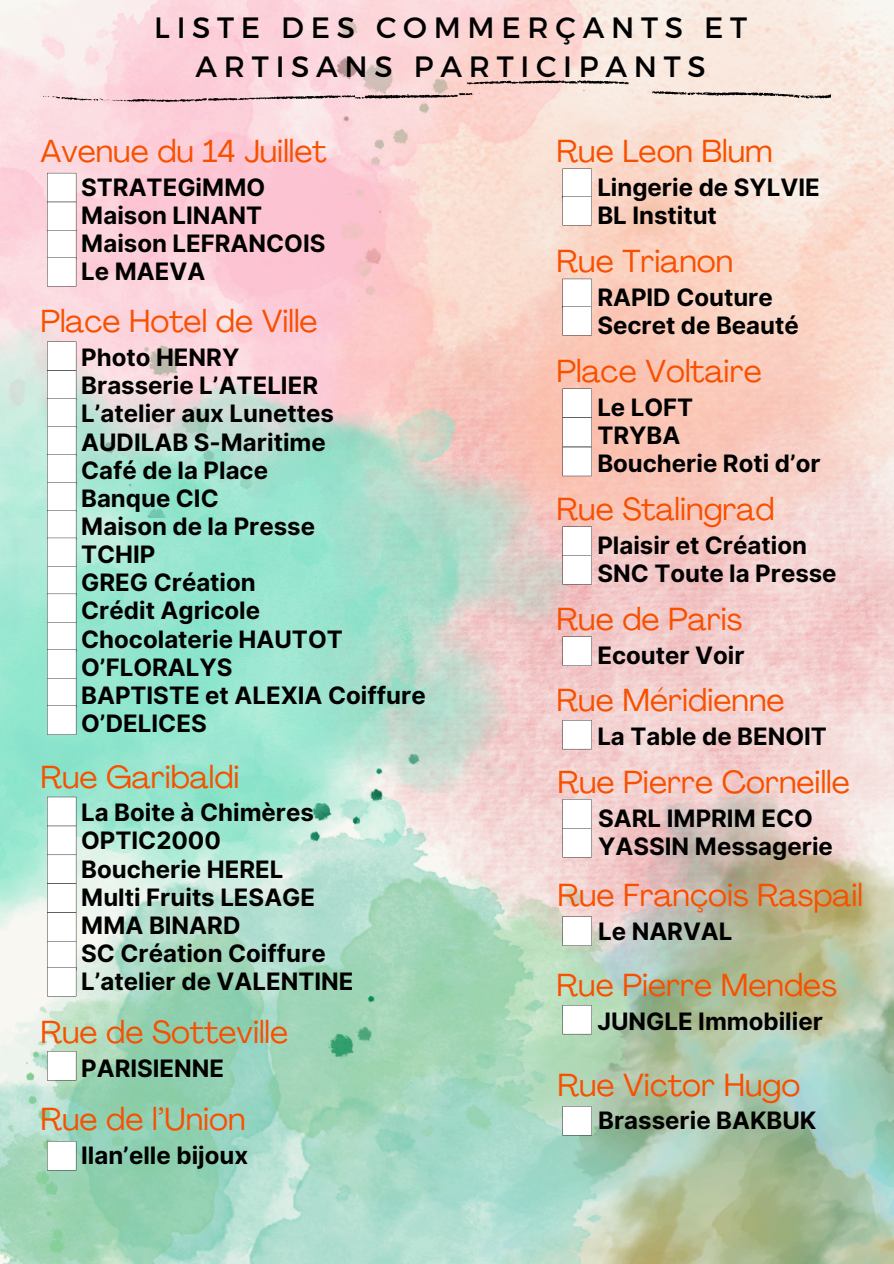
<style>
.page{position:relative;width:894px;height:1264px;background:#fff}
.page>*{position:absolute;margin:0;border:0;box-sizing:border-box;transform-origin:0 0}
.t1{font:31.5px "Agrandir";color:#f75000}
.t2{font:29.4px/39.3px "Montserrat";letter-spacing:.23em;color:#000;text-align:center}
.t3{font:700 24px "Inter";color:#000}
</style>
<div class="page">
<img style="left:0;top:0;width:293px;height:322px">
<img style="left:640px;top:1004px;width:253px;height:259px">
<img style="left:0;top:954px;width:640px;height:309px">
<img style="left:293px;top:606px;width:600px;height:398px">
<img style="left:293px;top:0;width:600px;height:606px">
<svg style="left:583px;top:90px;width:7px;height:2px"></svg>
<svg style="left:40px;top:93px;width:432px;height:9px;background:#cfafb4"></svg>
<svg style="left:648px;top:91px;width:182px;height:7px"></svg>
<img style="left:0;top:322px;width:582px;height:632px">
<svg style="left:47px;top:173px;width:29px;height:113px"></svg>
<svg style="left:47px;top:341px;width:29px;height:393px"></svg>
<svg style="left:47px;top:796px;width:29px;height:200px"></svg>
<svg style="left:47px;top:1051px;width:29px;height:29px"></svg>
<svg style="left:562px;top:169px;width:29px;height:56px"></svg>
<svg style="left:562px;top:279px;width:29px;height:56px"></svg>
<svg style="left:562px;top:526px;width:29px;height:58px"></svg>
<svg style="left:562px;top:636px;width:29px;height:29px"></svg>
<svg style="left:562px;top:720px;width:29px;height:29px"></svg>
<svg style="left:562px;top:799px;width:29px;height:58px"></svg>
<svg style="left:562px;top:1005px;width:29px;height:29px"></svg>
<svg style="left:562px;top:1106px;width:29px;height:29px"></svg>
<svg style="left:562px;top:388px;width:29px;height:88px"></svg>
<svg style="left:562px;top:916px;width:29px;height:29px"></svg>
<svg style="left:47px;top:1141px;width:29px;height:29px"></svg>
<svg style="left:466px;top:80px;width:162px;height:4px"></svg>
<p class="t2" style="left:154px;top:6px;width:594px">LISTE DES COMMERÇANTS ET<br>ARTISANS PARTICIPANTS</p>
<h2 class="t1" style="left:40px;top:139px;width:288px">Avenue du 14 Juillet</h2>
<p class="t3" style="left:81px;top:173px;width:185px">STRATEGiMMO</p>
<p class="t3" style="left:81px;top:201px;width:182px">Maison LINANT</p>
<p class="t3" style="left:81px;top:229px;width:246px">Maison LEFRANCOIS</p>
<p class="t3" style="left:81px;top:257px;width:126px">Le MAEVA</p>
<p class="t1" style="left:40px;top:309px;width:279px">Place Hotel de Ville</p>
<p class="t3" style="left:81px;top:343px;width:160px">Photo HENRY</p>
<p class="t3" style="left:81px;top:371px;width:238px">Brasserie L’ATELIER</p>
<p class="t3" style="left:81px;top:399px;width:254px">L’atelier aux Lunettes</p>
<p class="t3" style="left:81px;top:427px;width:246px">AUDILAB S-Maritime</p>
<h2 class="t3" style="left:81px;top:455px;width:188px">Café de la Place</h2>
<p class="t3" style="left:81px;top:484px;width:139px">Banque CIC</p>
<p class="t3" style="left:81px;top:512px;width:235px">Maison de la Presse</p>
<p class="t3" style="left:81px;top:540px;width:76px">TCHIP</p>
<p class="t3" style="left:81px;top:568px;width:176px">GREG Création</p>
<h2 class="t3" style="left:81px;top:596px;width:180px">Crédit Agricole</h2>
<p class="t3" style="left:81px;top:624px;width:263px">Chocolaterie HAUTOT</p>
<p class="t3" style="left:81px;top:652px;width:153px">O’FLORALYS</p>
<p class="t3" style="left:81px;top:680px;width:346px">BAPTISTE et ALEXIA Coiffure</p>
<p class="t3" style="left:81px;top:709px;width:127px">O’DELICES</p>
<p class="t1" style="left:40px;top:764px;width:201px">Rue Garibaldi</p>
<h2 class="t3" style="left:81px;top:798px;width:234px">La Boite à Chimères</h2>
<p class="t3" style="left:81px;top:826px;width:141px">OPTIC2000</p>
<p class="t3" style="left:81px;top:854px;width:204px">Boucherie HEREL</p>
<p class="t3" style="left:81px;top:882px;width:235px">Multi Fruits LESAGE</p>
<p class="t3" style="left:81px;top:910px;width:161px">MMA BINARD</p>
<h1 class="t3" style="left:81px;top:938px;width:246px">SC Création Coiffure</h1>
<p class="t3" style="left:81px;top:967px;width:274px">L’atelier de VALENTINE</p>
<p class="t1" style="left:40px;top:1019px;width:249px">Rue de Sotteville</p>
<p class="t3" style="left:81px;top:1053px;width:144px">PARISIENNE</p>
<p class="t1" style="left:556px;top:139px;width:218px">Rue Leon Blum</p>
<h2 class="t3" style="left:597px;top:173px;width:224px">Lingerie de SYLVIE</h2>
<p class="t3" style="left:597px;top:201px;width:121px">BL Institut</p>
<p class="t1" style="left:556px;top:249px;width:178px">Rue Trianon</p>
<h2 class="t3" style="left:597px;top:283px;width:177px">RAPID Couture</h2>
<p class="t3" style="left:597px;top:311px;width:203px">Secret de Beauté</p>
<p class="t1" style="left:556px;top:358px;width:207px">Place Voltaire</p>
<h2 class="t3" style="left:597px;top:393px;width:97px">Le LOFT</h2>
<p class="t3" style="left:597px;top:421px;width:84px">TRYBA</p>
<p class="t3" style="left:597px;top:449px;width:225px">Boucherie Roti d’or</p>
<p class="t1" style="left:556px;top:496px;width:219px">Rue Stalingrad</p>
<p class="t3" style="left:597px;top:530px;width:211px">Plaisir et Création</p>
<h2 class="t3" style="left:597px;top:559px;width:241px">SNC Toute la Presse</h2>
<p class="t1" style="left:556px;top:606px;width:187px">Rue de Paris</p>
<p class="t3" style="left:597px;top:640px;width:149px">Ecouter Voir</p>
<h2 class="t1" style="left:556px;top:687px;width:229px">Rue Méridienne</h2>
<p class="t3" style="left:597px;top:722px;width:231px">La Table de BENOIT</p>
<p class="t1" style="left:557px;top:769px;width:294px">Rue Pierre Corneille</p>
<p class="t3" style="left:598px;top:803px;width:216px">SARL IMPRIM ECO</p>
<p class="t3" style="left:598px;top:831px;width:236px">YASSIN Messagerie</p>
<p class="t1" style="left:557px;top:882px;width:307px">Rue François Raspail</p>
<p class="t3" style="left:598px;top:916px;width:136px">Le NARVAL</p>
<p class="t1" style="left:556px;top:972px;width:282px">Rue Pierre Mendes</p>
<p class="t3" style="left:597px;top:1006px;width:227px">JUNGLE Immobilier</p>
<p class="t1" style="left:557px;top:1071px;width:244px">Rue Victor Hugo</p>
<p class="t1" style="left:40px;top:1106px;width:207px">Rue de l’Union</p>
<p class="t3" style="left:598px;top:1106px;width:220px">Brasserie BAKBUK</p>
<p class="t3" style="left:81px;top:1140px;width:168px">Ilan’elle bijoux</p>
</div>
